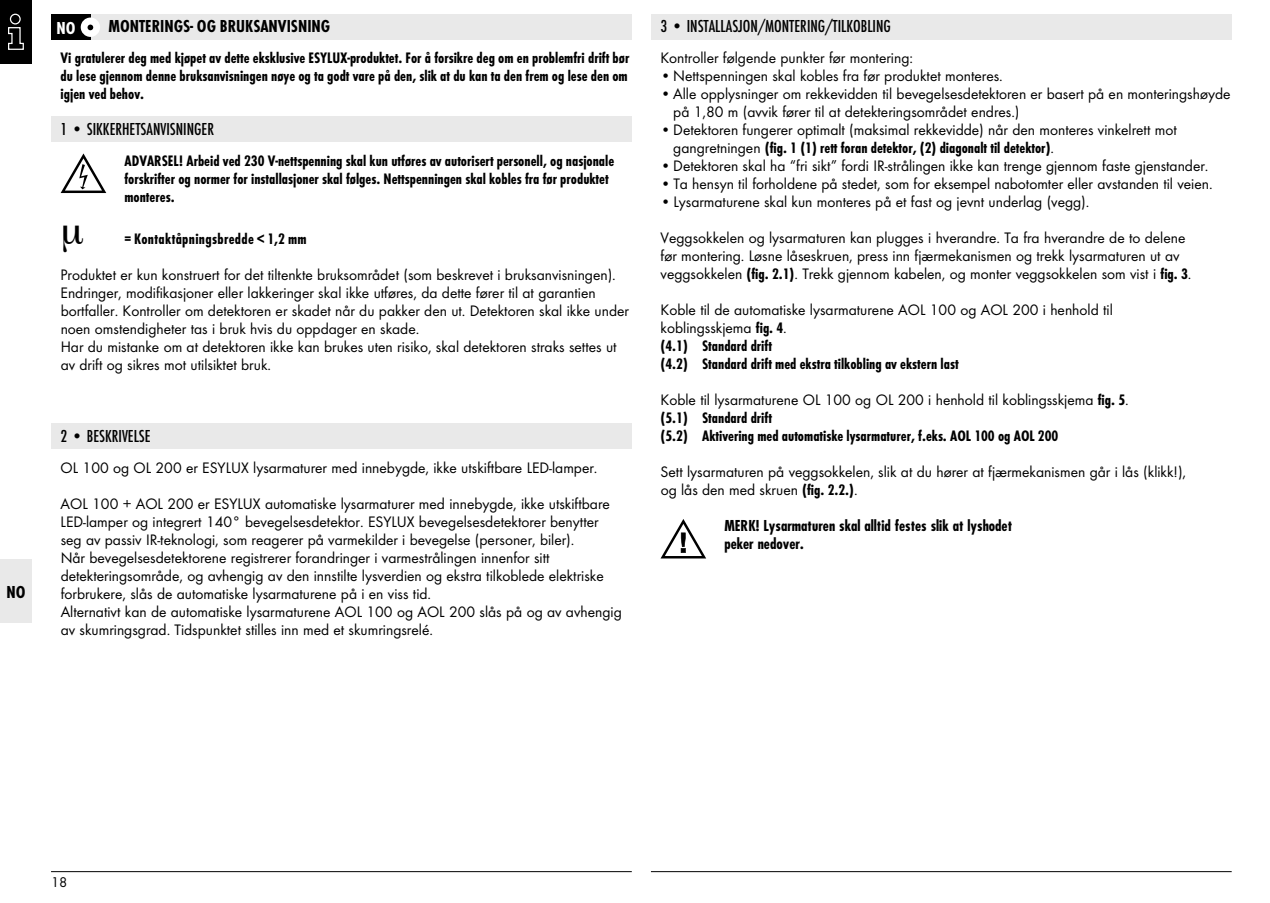
<style>
.page{position:relative;width:1270px;height:903px;background:#fff}
.page>*{position:absolute;margin:0;border:0;box-sizing:border-box;transform-origin:0 0}
.t1{font:500 18px "Futura Con";color:#000}
.t2{font:700 18px "Futura Con";color:#000}
.t3{font:700 18px "Futura Con";color:#fff}
.t4{font:15.75px/18px "Futura Boo";color:#000}
.t5{font:700 15.75px/18px "Futura Con";color:#000}
.t6{font:700 15.75px "Futura Con";letter-spacing:.02em;color:#000}
.t7{font:700 condensed 14.62px/18px "Futura Std";color:#000}
.t8{font:14.62px "Futura Boo";color:#000}
.s1{font-family:"Futura Boo";font-weight:400}
.s2{font-family:"Futura Con";font-weight:700}
</style>
<div class="page">
<div style="left:0;top:0;width:32px;height:64px;background:#000"></div>
<svg style="left:8px;top:13px;width:16px;height:37px"></svg>
<div style="left:0;top:559px;width:32px;height:64px;background:#e9e9e9"></div>
<hr style="left:51px;top:871px;width:580px;height:1px;background:#000">
<hr style="left:651px;top:871px;width:580px;height:1px;background:#000">
<div style="left:651px;top:14px;width:580px;height:26px;background:#e9e9e9"></div>
<svg style="left:661px;top:519px;width:45px;height:39px"></svg>
<div style="left:51px;top:14px;width:580px;height:26px;background:#e9e9e9"></div>
<div style="left:51px;top:14px;width:39px;height:26px;background:#000"></div>
<div style="left:81px;top:18px;width:19px;height:19px;background:#fff;border-radius:50%"></div>
<svg style="left:87px;top:25px;width:6px;height:5px"></svg>
<div style="left:51px;top:116px;width:580px;height:26px;background:#e9e9e9"></div>
<div style="left:51px;top:423px;width:580px;height:25px;background:#e9e9e9"></div>
<svg style="left:61px;top:153px;width:45px;height:40px"></svg>
<p class="t2" style="left:6px;top:581px;width:21px">NO</p>
<p class="t3" style="left:56px;top:17px;width:21px">NO</p>
<p class="t2" style="left:108px;top:16px;width:223px">MONTERINGS- OG BRUKSANVISNING</p>
<p class="t5" style="left:61px;top:49px;width:570px;text-align:justify">Vi gratulerer deg med kjøpet av dette eksklusive ESYLUX-produktet. For å forsikre deg om en problemfri drift bør du lese gjennom denne bruksanvisningen nøye og ta godt vare på den, slik at du kan ta den frem og lese den om igjen ved behov.</p>
<p class="t1" style="left:61px;top:119px;width:155px">1 • SIKKERHETSANVISNINGER</p>
<p class="t5" style="left:124px;top:152px;width:491px">ADVARSEL! Arbeid ved 230 V-nettspenning skal kun utføres av autorisert personell, og nasjonale forskrifter og normer for installasjoner skal følges. Nettspenningen skal kobles fra før produktet monteres.</p>
<p class="t6" style="left:124px;top:230px;width:184px">= Kontaktåpningsbredde &lt; 1,2 mm</p>
<p class="t4" style="left:61px;top:266px;width:570px">Produktet er kun konstruert for det tiltenkte bruksområdet (som beskrevet i bruksanvisningen).<br>Endringer, modifikasjoner eller lakkeringer skal ikke utføres, da dette fører til at garantien bortfaller. Kontroller om detektoren er skadet når du pakker den ut. Detektoren skal ikke under noen omstendigheter tas i bruk hvis du oppdager en skade.<br>Har du mistanke om at detektoren ikke kan brukes uten risiko, skal detektoren straks settes ut av drift og sikres mot utilsiktet bruk.</p>
<p class="t1" style="left:61px;top:426px;width:92px">2 • BESKRIVELSE</p>
<p class="t4" style="left:61px;top:459px;width:538px">OL 100 og OL 200 er ESYLUX lysarmaturer med innebygde, ikke utskiftbare LED-lamper.</p>
<p class="t4" style="left:61px;top:495px;width:562px">AOL 100 + AOL 200 er ESYLUX automatiske lysarmaturer med innebygde, ikke utskiftbare LED-lamper og integrert 140° bevegelsesdetektor. ESYLUX bevegelsesdetektorer benytter seg av passiv IR-teknologi, som reagerer på varmekilder i bevegelse (personer, biler).<br>Når bevegelsesdetektorene registrerer forandringer i varmestrålingen innenfor sitt detekteringsområde, og avhengig av den innstilte lysverdien og ekstra tilkoblede elektriske forbrukere, slås de automatiske lysarmaturene på i en viss tid.<br>Alternativt kan de automatiske lysarmaturene AOL 100 og AOL 200 slås på og av avhengig av skumringsgrad. Tidspunktet stilles inn med et skumringsrelé.</p>
<p class="t1" style="left:660px;top:16px;width:232px">3 • INSTALLASJON/MONTERING/TILKOBLING</p>
<p class="t4" style="left:660px;top:49px;width:254px">Kontroller følgende punkter før montering:</p>
<p class="t4" style="left:660px;top:67px;width:344px">• Nettspenningen skal kobles fra før produktet monteres.</p>
<p class="t4" style="left:673px;top:85px;width:558px;text-indent:-13px">• Alle opplysninger om rekkevidden til bevegelsesdetektoren er basert på en monteringshøyde på 1,80 m (avvik fører til at detekteringsområdet endres.)</p>
<p class="t4" style="left:660px;top:121px;width:517px">• Detektoren fungerer optimalt (maksimal rekkevidde) når den monteres vinkelrett mot</p>
<p class="t5" style="left:673px;top:139px;width:382px"><span class="s1">gangretningen</span> (fig. 1 (1) rett foran detektor, (2) diagonalt til detektor)<span class="s1">.</span></p>
<p class="t4" style="left:660px;top:157px;width:549px">• Detektoren skal ha “fri sikt” fordi IR-strålingen ikke kan trenge gjennom faste gjenstander.</p>
<p class="t4" style="left:660px;top:175px;width:553px">• Ta hensyn til forholdene på stedet, som for eksempel nabotomter eller avstanden til veien.</p>
<p class="t4" style="left:660px;top:193px;width:430px">• Lysarmaturene skal kun monteres på et fast og jevnt underlag (vegg).</p>
<p class="t4" style="left:660px;top:229px;width:532px">Veggsokkelen og lysarmaturen kan plugges i hverandre. Ta fra hverandre de to delene før montering. Løsne låseskruen, press inn fjærmekanismen og trekk lysarmaturen ut av veggsokkelen <span class="s2">(fig. 2.1)</span>. Trekk gjennom kabelen, og monter veggsokkelen som vist i <span class="s2">fig. 3</span>.</p>
<p class="t4" style="left:660px;top:301px;width:453px">Koble til de automatiske lysarmaturene AOL 100 og AOL 200 i henhold til koblingsskjema <span class="s2">fig. 4</span>.</p>
<p class="t5" style="left:660px;top:337px;width:299px">(4.1) Standard drift<br>(4.2) Standard drift med ekstra tilkobling av ekstern last</p>
<p class="t4" style="left:660px;top:391px;width:469px">Koble til lysarmaturene OL 100 og OL 200 i henhold til koblingsskjema <span class="s2">fig. 5</span>.</p>
<p class="t5" style="left:660px;top:409px;width:399px">(5.1) Standard drift<br>(5.2) Aktivering med automatiske lysarmaturer, f.eks. AOL 100 og AOL 200</p>
<p class="t4" style="left:660px;top:463px;width:527px">Sett lysarmaturen på veggsokkelen, slik at du hører at fjærmekanismen går i lås (klikk!), og lås den med skruen <span class="s2">(fig. 2.2.)</span>.</p>
<p class="t7" style="left:724px;top:517px;width:289px">MERK! Lysarmaturen skal alltid festes slik at lyshodet peker nedover.</p>
<p class="t8" style="left:51px;top:873px;width:18px">18</p>
</div>
